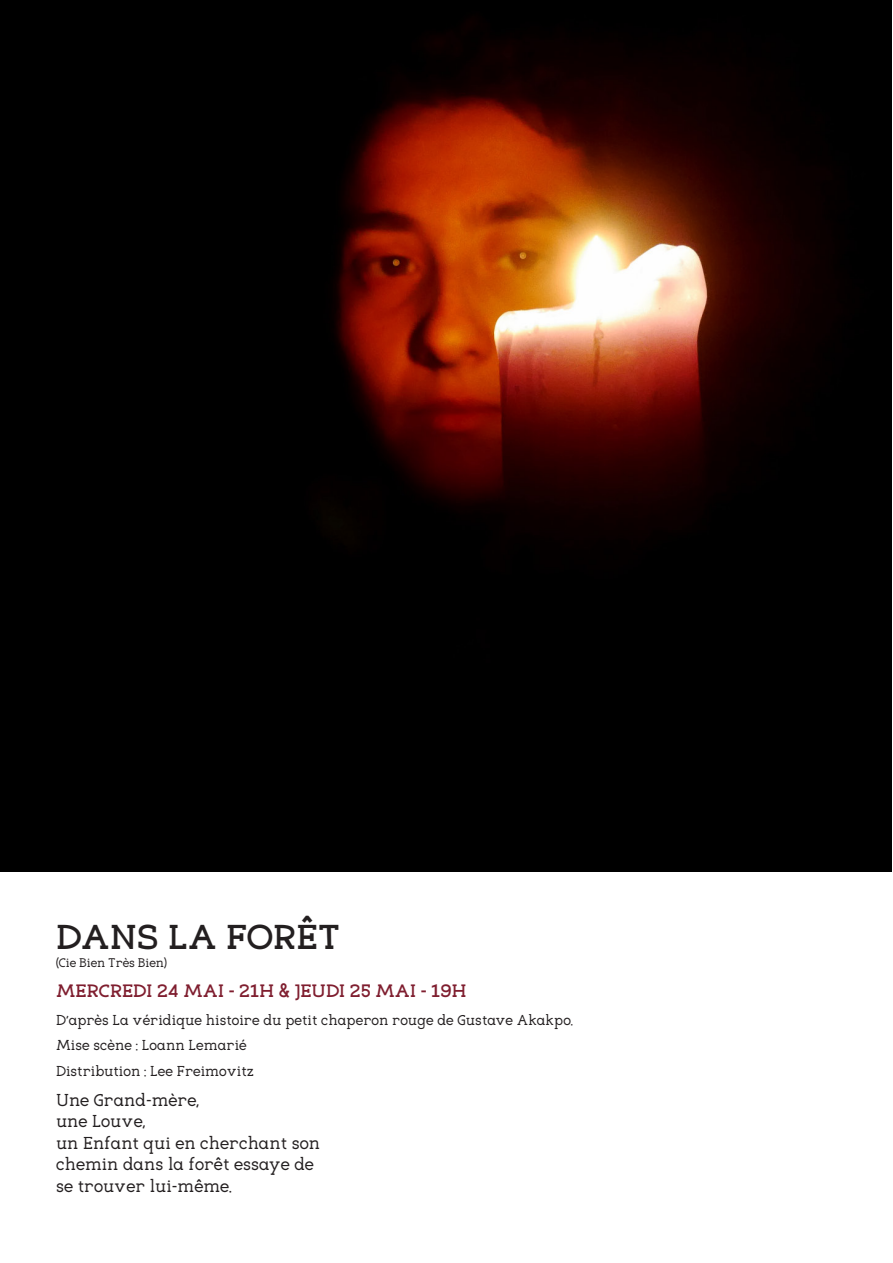
<style>
.page{position:relative;width:893px;height:1263px;background:#fff}
.page>*{position:absolute;margin:0;border:0;box-sizing:border-box;transform-origin:0 0}
.t1{font:700 36px "Eligible";color:#231f20}
.t2{font:700 18.75px "Eligible";color:#7f1e2f}
.t3{font:18px/21.6px "Eligible";color:#231f20}
.t4{font:15px "Eligible";color:#231f20}
.t5{font:13.05px "Eligible";letter-spacing:-.01em;color:#231f20}
</style>
<div class="page">
<img style="left:0;top:0;width:892px;height:871px">
<p class="t1" style="left:56px;top:904px;width:286px">DANS LA FORÊT</p>
<p class="t5" style="left:56px;top:950px;width:112px">(Cie Bien Très Bien)</p>
<p class="t2" style="left:56px;top:974px;width:412px">MERCREDI 24 MAI - 21H &amp; JEUDI 25 MAI - 19H</p>
<p class="t4" style="left:56px;top:1006px;width:519px">D’après La véridique histoire du petit chaperon rouge de Gustave Akakpo.</p>
<p class="t4" style="left:56px;top:1032px;width:192px">Mise scène : Loann Lemarié</p>
<p class="t4" style="left:56px;top:1057px;width:199px">Distribution : Lee Freimovitz</p>
<p class="t3" style="left:56px;top:1087px;width:145px">Une Grand-mère,</p>
<p class="t3" style="left:56px;top:1109px;width:91px">une Louve,</p>
<p class="t3" style="left:56px;top:1131px;width:266px">un Enfant qui en cherchant son chemin dans la forêt essaye de se trouver lui-même.</p>
</div>
